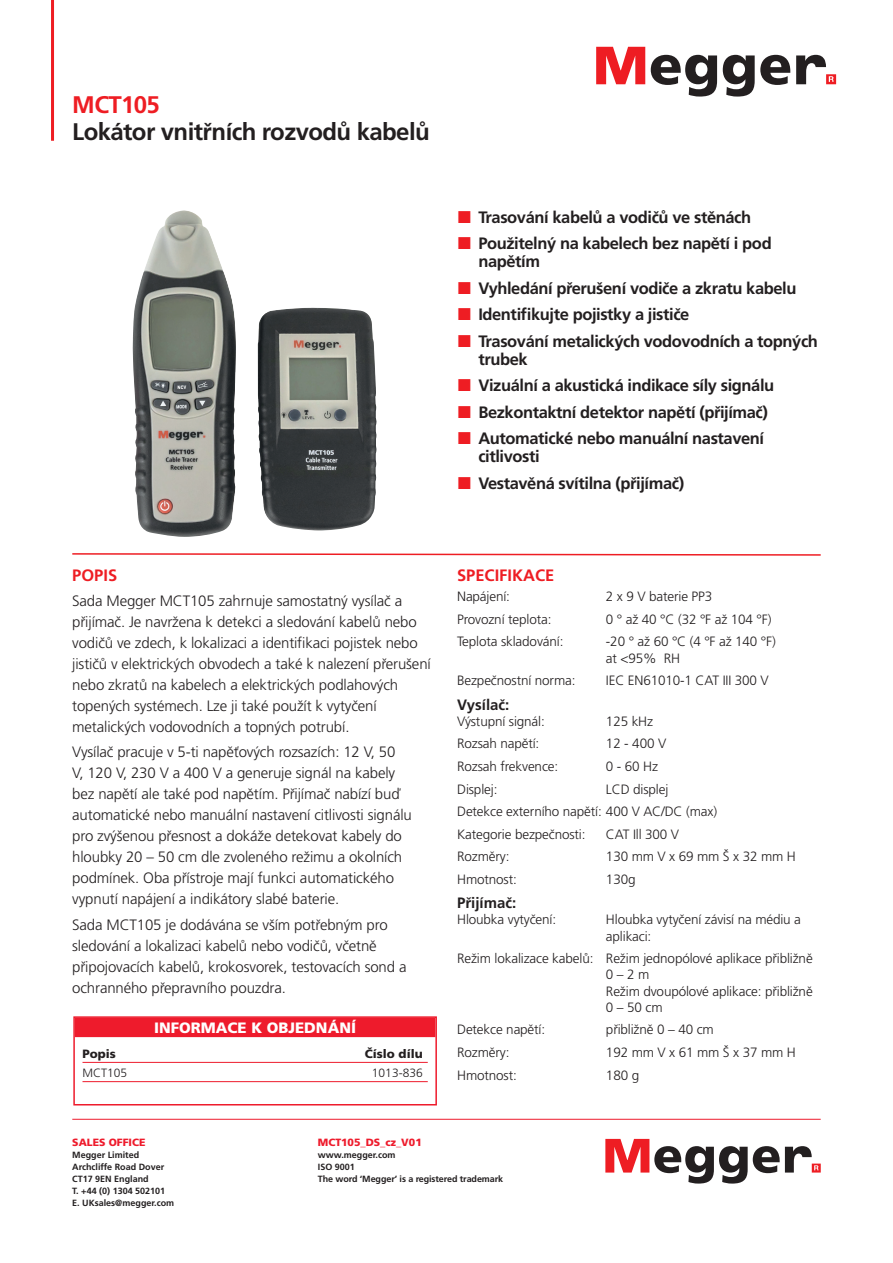
<style>
.page{position:relative;width:893px;height:1263px;background:#fff}
.page>*{position:absolute;margin:0;border:0;box-sizing:border-box;transform-origin:0 0}
.t1{font:700 24px "Frutiger LT Pro";letter-spacing:-.025em;color:#231f20}
.t2{font:700 24px "Frutiger LT Pro";letter-spacing:-.025em;color:#ee1d23}
.t3{font:700 16.5px/26.5px "Frutiger LT Pro";letter-spacing:-.025em;color:#231f20}
.t4{font:700 16.5px "Frutiger LT Pro";color:#ee1d23}
.t5{font:300 15px/21px "Frutiger LT Pro";letter-spacing:-.01em;color:#231f20}
.t6{font:900 15px "Frutiger LT Pro";color:#fff}
.t7{font:700 15px "Frutiger LT Pro";color:#231f20}
.t8{font:300 13.5px/16.2px "Frutiger LT Pro";letter-spacing:-.01em;color:#231f20}
.t9{font:900 12px "Frutiger LT Pro";color:#231f20}
.t10{font:300 12px "Frutiger LT Pro";color:#231f20}
.t11{font:900 10.5px "Frutiger LT Pro";color:#ee1b2c}
.t12{font:700 9px/12px "Frutiger LT Pro";color:#231f20}
</style>
<div class="page">
<hr style="left:72px;top:1119px;width:749px;height:1px;background:#ee1b2c">
<svg style="left:605px;top:1139px;width:216px;height:44px"></svg>
<div style="left:75px;top:1017px;width:360px;height:20px;background:#ee1b2c"></div>
<hr style="left:82px;top:1062px;width:346px;height:1px;background:#ee1b2c">
<hr style="left:82px;top:1081px;width:346px;height:1px;background:#ee1b2c">
<div style="left:73px;top:1016px;width:364px;height:89px;border:2px solid #ee1b2c"></div>
<hr style="left:51px;top:0;width:3px;height:141px;background:#ee1d23">
<svg style="left:596px;top:47px;width:49px;height:37px"></svg>
<svg style="left:651px;top:55px;width:66px;height:42px"></svg>
<svg style="left:723px;top:55px;width:67px;height:42px"></svg>
<svg style="left:796px;top:55px;width:40px;height:29px"></svg>
<svg style="left:72px;top:553px;width:749px;height:3px"></svg>
<img style="left:132px;top:210px;width:245px;height:327px">
<h1 class="t2" style="left:72px;top:91px;width:89px">MCT105</h1>
<h1 class="t1" style="left:72px;top:118px;width:359px">Lokátor vnitřních rozvodů kabelů</h1>
<p class="t3" style="left:478px;top:204px;width:295px">Trasování kabelů a vodičů ve stěnách<br>Použitelný na kabelech bez napětí i pod</p>
<p class="t3" style="left:478px;top:248px;width:341px">napětím<br>Vyhledání přerušení vodiče a zkratu kabelu Identifikujte pojistky a jističe<br>Trasování metalických vodovodních a topných</p>
<p class="t3" style="left:478px;top:346px;width:297px">trubek<br>Vizuální a akustická indikace síly signálu<br>Bezkontaktní detektor napětí (přijímač)<br>Automatické nebo manuální nastavení</p>
<p class="t3" style="left:478px;top:443px;width:207px">citlivosti<br>Vestavěná svítilna (přijímač)</p>
<p class="t4" style="left:72px;top:565px;width:46px">POPIS</p>
<p class="t5" style="left:72px;top:590px;width:360px">Sada Megger MCT105 zahrnuje samostatný vysílač a přijímač. Je navržena k detekci a sledování kabelů nebo vodičů ve zdech, k lokalizaci a identifikaci pojistek nebo jističů v elektrických obvodech a také k nalezení přerušení nebo zkratů na kabelech a elektrických podlahových topených systémech. Lze ji také použít k vytyčení metalických vodovodních a topných potrubí.</p>
<p class="t5" style="left:72px;top:742px;width:341px">Vysílač pracuje v 5-ti napěťových rozsazích: 12 V, 50<br>V, 120 V, 230 V a 400 V a generuje signál na kabely bez napětí ale také pod napětím. Přijímač nabízí buď automatické nebo manuální nastavení citlivosti signálu pro zvýšenou přesnost a dokáže detekovat kabely do hloubky 20 – 50 cm dle zvoleného režimu a okolních podmínek. Oba přístroje mají funkci automatického vypnutí napájení a indikátory slabé baterie.</p>
<p class="t5" style="left:72px;top:914px;width:336px">Sada MCT105 je dodávána se vším potřebným pro sledování a lokalizaci kabelů nebo vodičů, včetně připojovacích kabelů, krokosvorek, testovacích sond a ochranného přepravního pouzdra.</p>
<p class="t6" style="left:154px;top:1018px;width:203px">INFORMACE K OBJEDNÁNÍ</p>
<p class="t9" style="left:82px;top:1046px;width:35px">Popis</p>
<p class="t9" style="left:365px;top:1046px;width:59px">Číslo dílu</p>
<p class="t10" style="left:82px;top:1066px;width:46px">MCT105</p>
<p class="t10" style="left:372px;top:1066px;width:52px">1013-836</p>
<p class="t4" style="left:457px;top:565px;width:99px">SPECIFIKACE</p>
<p class="t8" style="left:457px;top:589px;width:54px">Napájení:</p>
<p class="t8" style="left:606px;top:589px;width:108px">2 x 9 V baterie PP3</p>
<p class="t8" style="left:457px;top:611px;width:96px">Provozní teplota:</p>
<p class="t8" style="left:606px;top:611px;width:167px">0 ° až 40 °C (32 °F až 104 °F)</p>
<p class="t8" style="left:457px;top:634px;width:108px">Teplota skladování:</p>
<p class="t8" style="left:606px;top:634px;width:171px">-20 ° až 60 °C (4 °F až 140 °F) at &lt;95% RH</p>
<p class="t8" style="left:457px;top:672px;width:120px">Bezpečnostní norma:</p>
<p class="t8" style="left:606px;top:672px;width:164px">IEC EN61010-1 CAT III 300 V</p>
<p class="t7" style="left:457px;top:695px;width:54px">Vysílač:</p>
<p class="t8" style="left:457px;top:713px;width:89px">Výstupní signál:</p>
<p class="t8" style="left:606px;top:713px;width:49px">125 kHz</p>
<p class="t8" style="left:457px;top:736px;width:84px">Rozsah napětí:</p>
<p class="t8" style="left:606px;top:736px;width:62px">12 - 400 V</p>
<p class="t8" style="left:457px;top:758px;width:103px">Rozsah frekvence:</p>
<p class="t8" style="left:606px;top:758px;width:54px">0 - 60 Hz</p>
<p class="t8" style="left:457px;top:781px;width:42px">Displej:</p>
<p class="t8" style="left:457px;top:778px;width:261px;line-height:22.5px;text-indent:149px">LCD displej<br>Detekce externího napětí: 400 V AC/DC (max)<br>Kategorie bezpečnosti:</p>
<p class="t8" style="left:606px;top:826px;width:75px">CAT Ill 300 V</p>
<p class="t8" style="left:457px;top:848px;width:54px">Rozměry:</p>
<p class="t8" style="left:606px;top:848px;width:191px">130 mm V x 69 mm Š x 32 mm H</p>
<p class="t8" style="left:457px;top:871px;width:61px">Hmotnost:</p>
<p class="t8" style="left:606px;top:871px;width:31px">130g</p>
<p class="t7" style="left:457px;top:894px;width:61px">Přijímač:</p>
<p class="t8" style="left:457px;top:912px;width:101px">Hloubka vytyčení:</p>
<p class="t8" style="left:606px;top:912px;width:197px">Hloubka vytyčení závisí na médiu a aplikaci:</p>
<p class="t8" style="left:606px;top:950px;width:208px;text-indent:-149px">Režim lokalizace kabelů: Režim jednopólové aplikace přibližně<br>0 – 2 m<br>Režim dvoupólové aplikace: přibližně<br>0 – 50 cm</p>
<p class="t8" style="left:457px;top:1022px;width:90px">Detekce napětí:</p>
<p class="t8" style="left:606px;top:1022px;width:109px">přibližně 0 – 40 cm</p>
<p class="t8" style="left:457px;top:1044px;width:54px">Rozměry:</p>
<p class="t8" style="left:606px;top:1044px;width:191px">192 mm V x 61 mm Š x 37 mm H</p>
<p class="t8" style="left:457px;top:1067px;width:61px">Hmotnost:</p>
<p class="t8" style="left:606px;top:1067px;width:35px">180 g</p>
<p class="t11" style="left:72px;top:1136px;width:75px">SALES OFFICE</p>
<p class="t12" style="left:72px;top:1149px;width:103px">Megger Limited<br>Archcliffe Road Dover<br>CT17 9EN England<br>T. +44 (0) 1304 502101<br>E. UKsales@megger.com</p>
<p class="t11" style="left:318px;top:1136px;width:105px">MCT105_DS_cz_V01</p>
<p class="t12" style="left:318px;top:1149px;width:187px">www.megger.com<br>ISO 9001<br>The word ‘Megger’ is a registered trademark</p>
</div>
